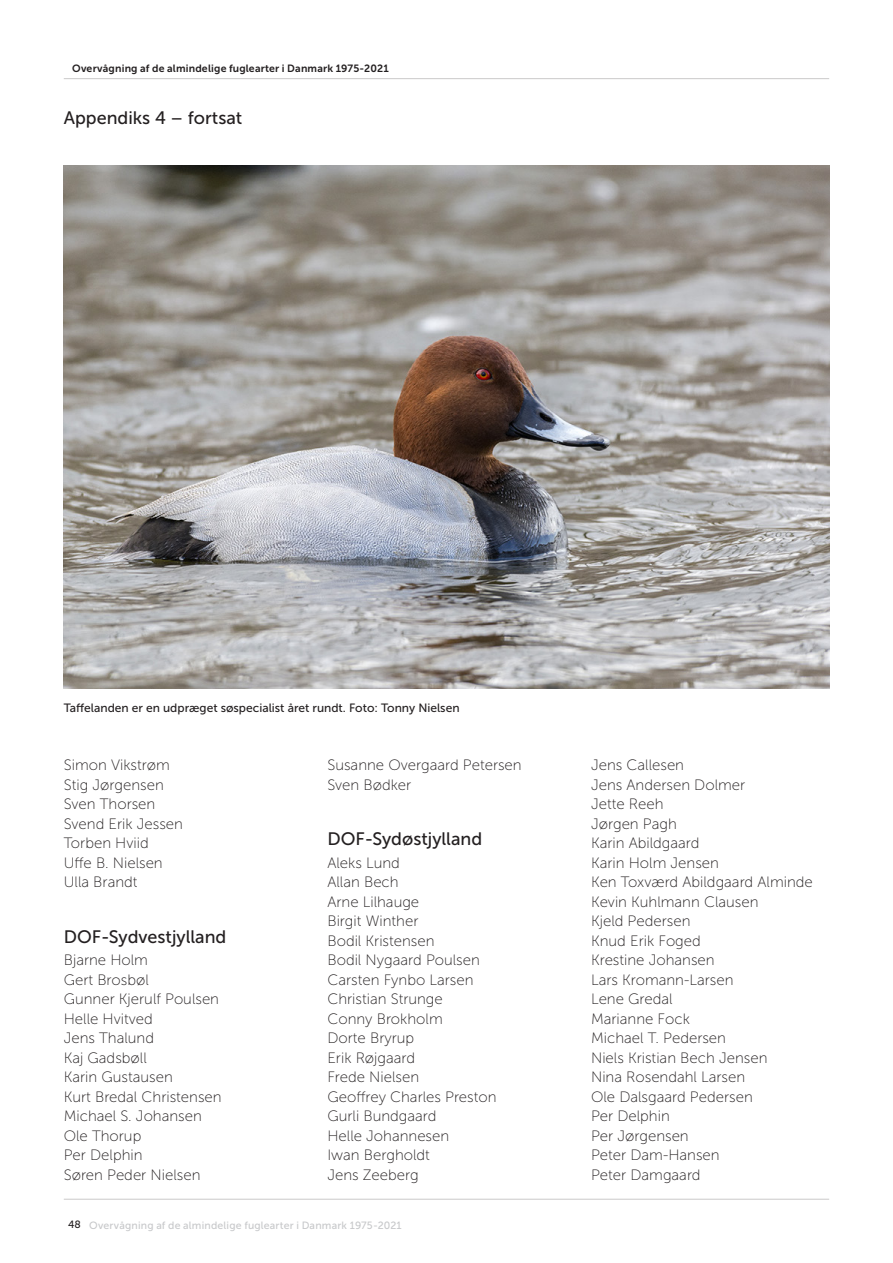
<style>
.page{position:relative;width:893px;height:1263px;background:#fff}
.page>*{position:absolute;margin:0;border:0;box-sizing:border-box;transform-origin:0 0}
.t1{font:18px "Museo Sans 500";color:#231f20}
.t2{font:15px/19.5px "Museo Sans 100";color:#231f20}
.t3{font:12px "Museo Sans 500";color:#231f20}
.t4{font:10.5px "Museo Sans 500";letter-spacing:.02em;color:#c7c8ca}
.t5{font:10.5px "Museo Sans 700";letter-spacing:.015em;color:#231f20}
.s1{color:#231f20}
</style>
<div class="page">
<img style="left:64px;top:166px;width:765px;height:523px">
<hr style="left:64px;top:1199px;width:765px;height:1px;background:#231f20">
<hr style="left:64px;top:78px;width:765px;height:1px;background:#231f20">
<p class="t5" style="left:72px;top:62px;width:318px">Overvågning af de almindelige fuglearter i Danmark 1975-2021</p>
<p class="t1" style="left:64px;top:107px;width:180px">Appendiks 4 – fortsat</p>
<p class="t3" style="left:64px;top:701px;width:397px">Taffelanden er en udpræget søspecialist året rundt. Foto: Tonny Nielsen</p>
<p class="t2" style="left:64px;top:755px;width:121px">Simon Vikstrøm<br>Stig Jørgensen<br>Sven Thorsen<br>Svend Erik Jessen<br>Torben Hviid<br>Uffe B. Nielsen<br>Ulla Brandt</p>
<p class="t1" style="left:64px;top:926px;width:164px">DOF-Sydvestjylland</p>
<p class="t2" style="left:64px;top:950px;width:159px">Bjarne Holm<br>Gert Brosbøl<br>Gunner Kjerulf Poulsen<br>Helle Hvitved<br>Jens Thalund<br>Kaj Gadsbøll<br>Karin Gustausen<br>Kurt Bredal Christensen<br>Michael S. Johansen<br>Ole Thorup<br>Per Delphin<br>Søren Peder Nielsen</p>
<p class="t2" style="left:327px;top:755px;width:196px">Susanne Overgaard Petersen<br>Sven Bødker</p>
<p class="t1" style="left:327px;top:829px;width:156px">DOF-Sydøstjylland</p>
<p class="t2" style="left:327px;top:853px;width:171px">Aleks Lund<br>Allan Bech<br>Arne Lilhauge<br>Birgit Winther<br>Bodil Kristensen<br>Bodil Nygaard Poulsen<br>Carsten Fynbo Larsen<br>Christian Strunge<br>Conny Brokholm<br>Dorte Bryrup<br>Erik Røjgaard<br>Frede Nielsen<br>Geoffrey Charles Preston<br>Gurli Bundgaard<br>Helle Johannesen<br>Iwan Bergholdt<br>Jens Zeeberg</p>
<p class="t4" style="left:68px;top:1219px;width:335px"><span class="s1">48</span> Overvågning af de almindelige fuglearter i Danmark 1975-2021</p>
<p class="t2" style="left:591px;top:755px;width:223px">Jens Callesen<br>Jens Andersen Dolmer<br>Jette Reeh<br>Jørgen Pagh<br>Karin Abildgaard<br>Karin Holm Jensen<br>Ken Toxværd Abildgaard Alminde<br>Kevin Kuhlmann Clausen<br>Kjeld Pedersen<br>Knud Erik Foged<br>Krestine Johansen<br>Lars Kromann-Larsen<br>Lene Gredal<br>Marianne Fock<br>Michael T. Pedersen<br>Niels Kristian Bech Jensen<br>Nina Rosendahl Larsen<br>Ole Dalsgaard Pedersen<br>Per Delphin<br>Per Jørgensen<br>Peter Dam-Hansen<br>Peter Damgaard</p>
</div>
